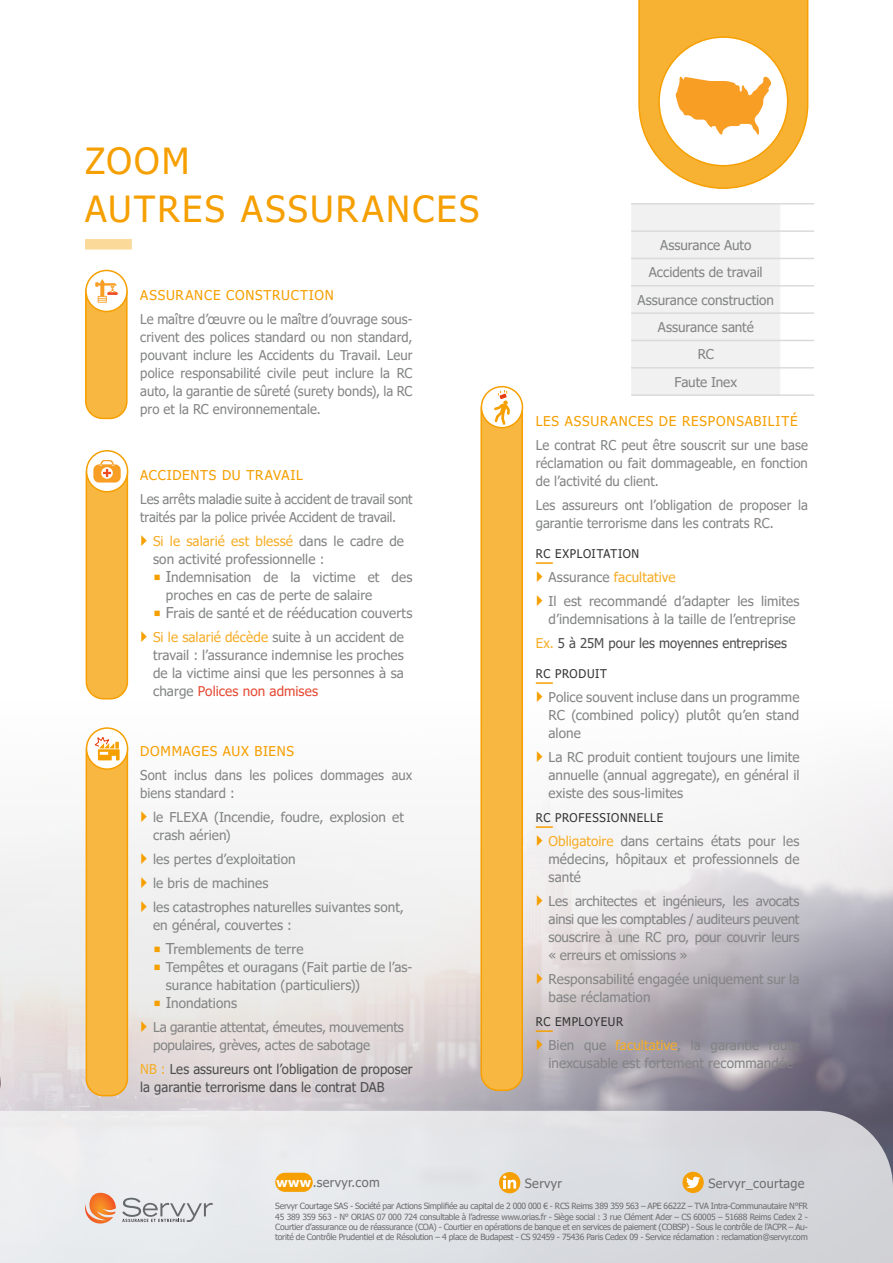
<style>
.page{position:relative;width:893px;height:1263px;background:#fff}
.page>*{position:absolute;margin:0;border:0;box-sizing:border-box;transform-origin:0 0}
._2-_Titre_copie_2{font:36px/48px "Tahoma";letter-spacing:.065em;color:#f69f00}
.txt_13mm{font:13.5px/18px "Tahoma";letter-spacing:.005em;color:#838485}
.txt_13mm-2{font:13.5px/18px "Tahoma";letter-spacing:.005em;color:#4d4d4d}
._4_-_titre_copie{font:13.5px "Tahoma";letter-spacing:.06em;color:#f69f00}
.txt_C{font:13.5px "Tahoma";letter-spacing:-.005em;color:#838485}
.txt_13mm-3{font:13.5px/18px "Tahoma";letter-spacing:-.015em;color:#838485}
.t1{font:13.5px "Tahoma";letter-spacing:.005em;color:#f7ad26}
.web{font:12.75px "Tahoma";letter-spacing:.025em;color:#6d6e6f}
._3-_titre{font:12px "Tahoma";letter-spacing:.055em;color:#333;scale:.96 1}
.mentions_légales{font:8.55px/10.2px "Tahoma";letter-spacing:-.03em;color:#6d6e6f;text-align:justify}
.s1{color:#f7ad26}
.s2{color:#f69f00}
.s3{font-size:15px}
.s4{color:#e64a33}
.s5{color:#838485}
.s6{font-weight:700;color:#fff}
</style>
<div class="page">
<img style="left:0;top:774px;width:893px;height:337px">
<svg style="left:0;top:1111px;width:893px;height:152px;background:#dfe1e4"></svg>
<svg style="left:499px;top:1172px;width:21px;height:21px"></svg>
<svg style="left:503px;top:1175px;width:13px;height:13px"></svg>
<svg style="left:682px;top:1172px;width:22px;height:21px"></svg>
<svg style="left:686px;top:1176px;width:14px;height:14px"></svg>
<div style="left:275px;top:1173px;width:38px;height:19px;background:#f69f00;border-radius:10px"></div>
<svg style="left:122px;top:1198px;width:91px;height:24px;background:#cacdcf"></svg>
<svg style="left:85px;top:1193px;width:31px;height:31px"></svg>
<div style="left:85px;top:239px;width:47px;height:11px;background:#fbd999"></div>
<svg style="left:536px;top:562px;width:17px;height:2px"></svg>
<svg style="left:536px;top:682px;width:17px;height:2px"></svg>
<svg style="left:536px;top:826px;width:17px;height:2px"></svg>
<svg style="left:536px;top:1030px;width:17px;height:2px"></svg>
<svg style="left:85px;top:272px;width:43px;height:148px"></svg>
<div style="left:85px;top:270px;width:43px;height:42px;border:2px solid #f69f00;border-radius:50%"></div>
<svg style="left:480px;top:388px;width:44px;height:704px;background:#f7b948"></svg>
<div style="left:481px;top:386px;width:42px;height:42px;border:2px solid #f69f00;border-radius:50%"></div>
<svg style="left:85px;top:452px;width:44px;height:248px;background:#f8bc51"></svg>
<div style="left:86px;top:450px;width:42px;height:42px;border:2px solid #f69f00;border-radius:50%"></div>
<svg style="left:85px;top:729px;width:44px;height:368px;background:#f7bc52"></svg>
<div style="left:86px;top:727px;width:42px;height:43px;border:2px solid #f69f00;border-radius:50%"></div>
<svg style="left:638px;top:0;width:170px;height:189px"></svg>
<svg style="left:631px;top:205px;width:183px;height:189px"></svg>
<hr style="left:631px;top:203px;width:149px;height:2px;background:#d9dadc">
<hr style="left:780px;top:203px;width:34px;height:2px;background:#d9dadc">
<hr style="left:631px;top:230px;width:149px;height:2px;background:#d9dadc">
<hr style="left:780px;top:230px;width:34px;height:2px;background:#d9dadc">
<hr style="left:631px;top:258px;width:149px;height:1px;background:#d9dadc">
<hr style="left:780px;top:258px;width:34px;height:1px;background:#d9dadc">
<hr style="left:631px;top:285px;width:149px;height:2px;background:#d9dadc">
<hr style="left:780px;top:285px;width:34px;height:2px;background:#d9dadc">
<hr style="left:631px;top:312px;width:149px;height:2px;background:#d9dadc">
<hr style="left:780px;top:312px;width:34px;height:2px;background:#d9dadc">
<hr style="left:631px;top:340px;width:149px;height:1px;background:#d9dadc">
<hr style="left:780px;top:340px;width:34px;height:1px;background:#d9dadc">
<hr style="left:631px;top:367px;width:149px;height:2px;background:#d9dadc">
<hr style="left:780px;top:367px;width:34px;height:2px;background:#d9dadc">
<hr style="left:631px;top:394px;width:149px;height:2px;background:#d9dadc">
<hr style="left:780px;top:394px;width:34px;height:2px;background:#d9dadc">
<svg style="left:142px;top:811px;width:5px;height:11px"></svg>
<svg style="left:142px;top:853px;width:5px;height:11px"></svg>
<svg style="left:142px;top:877px;width:5px;height:11px"></svg>
<svg style="left:142px;top:901px;width:5px;height:11px"></svg>
<svg style="left:142px;top:1021px;width:5px;height:11px"></svg>
<svg style="left:537px;top:835px;width:5px;height:11px"></svg>
<svg style="left:537px;top:895px;width:5px;height:11px"></svg>
<svg style="left:537px;top:973px;width:5px;height:11px"></svg>
<svg style="left:537px;top:1039px;width:5px;height:11px"></svg>
<p class="_2-_Titre_copie_2" style="left:85px;top:139px;width:396px">ZOOM<br>AUTRES ASSURANCES</p>
<p class="_4_-_titre_copie" style="left:140px;top:286px;width:195px">ASSURANCE CONSTRUCTION</p>
<p class="txt_13mm" style="left:140px;top:311px;width:274px;text-align:justify">Le maître d’œuvre ou le maître d’ouvrage sous&shy;crivent des polices standard ou non standard, pouvant inclure les Accidents du Travail. Leur police responsabilité civile peut inclure la RC auto, la garantie de sûreté (surety bonds), la RC pro et la RC environnementale.</p>
<p class="_4_-_titre_copie" style="left:140px;top:466px;width:164px">ACCIDENTS DU TRAVAIL</p>
<p class="txt_13mm" style="left:140px;top:491px;width:274px">Les arrêts maladie suite à accident de travail sont traités par la police privée Accident de travail.</p>
<p class="txt_13mm" style="left:153px;top:533px;width:252px"><span class="s1">Si le salarié est blessé</span> dans le cadre de son activité professionnelle :</p>
<p class="txt_13mm" style="left:166px;top:569px;width:248px;text-indent:-13px"><span class="s2">▪</span> <span class="s3">I</span>ndemnisation de la victime et des proches en cas de perte de salaire</p>
<p class="txt_13mm" style="left:153px;top:605px;width:261px"><span class="s2">▪</span> <span class="s3">F</span>rais de santé et de rééducation couverts</p>
<p class="txt_13mm" style="left:153px;top:629px;width:252px;text-align:justify"><span class="s1">Si le salarié décède</span> suite à un accident de travail : l’assurance indemnise les proches de la victime ainsi que les personnes à sa charge <span class="s4">Polices non admises</span></p>
<p class="_4_-_titre_copie" style="left:140px;top:742px;width:155px">DOMMAGES AUX BIENS</p>
<p class="txt_13mm" style="left:140px;top:767px;width:274px">Sont inclus dans les polices dommages aux biens standard :</p>
<p class="txt_13mm" style="left:153px;top:809px;width:252px">le FLEXA (Incendie, foudre, explosion et crash aérien)</p>
<p class="txt_13mm" style="left:153px;top:851px;width:144px">les pertes d’exploitation</p>
<p class="txt_13mm" style="left:153px;top:875px;width:117px">le bris de machines</p>
<p class="txt_13mm" style="left:153px;top:899px;width:252px">les catastrophes naturelles suivantes sont, en général, couvertes :</p>
<p class="txt_13mm" style="left:153px;top:941px;width:152px"><span class="s2">▪</span> <span class="s3">T</span>remblements de terre</p>
<p class="txt_13mm" style="left:166px;top:959px;width:248px;text-indent:-13px"><span class="s2">▪</span> Tempêtes et ouragans (Fait partie de l’as&shy;surance habitation (particuliers))</p>
<p class="txt_13mm" style="left:153px;top:995px;width:85px"><span class="s2">▪</span> <span class="s3">I</span>nondations</p>
<p class="txt_13mm-3" style="left:153px;top:1019px;width:252px">La garantie attentat, émeutes, mouvements populaires, grèves, actes de sabotage</p>
<p class="txt_13mm-2" style="left:140px;top:1061px;width:274px"><span class="s1">NB :</span> Les assureurs ont l’obligation de proposer la garantie terrorisme dans le contrat DAB</p>
<p class="txt_C" style="left:660px;top:236px;width:93px">Assurance Auto</p>
<p class="txt_C" style="left:649px;top:263px;width:115px">Accidents de travail</p>
<p class="txt_C" style="left:638px;top:291px;width:138px">Assurance construction</p>
<p class="txt_C" style="left:658px;top:318px;width:97px">Assurance santé</p>
<p class="txt_C" style="left:698px;top:345px;width:18px">RC</p>
<p class="txt_C" style="left:674px;top:373px;width:64px">Faute Inex</p>
<p class="_4_-_titre_copie" style="left:536px;top:412px;width:263px">LES ASSURANCES DE RESPONSABILITÉ</p>
<p class="txt_13mm" style="left:536px;top:437px;width:274px;text-align:justify">Le contrat RC peut être souscrit sur une base réclamation ou fait dommageable, en fonction de l’activité du client.</p>
<p class="txt_13mm" style="left:536px;top:497px;width:274px">Les assureurs ont l’obligation de proposer la garantie terrorisme dans les contrats RC.</p>
<p class="_3-_titre" style="left:536px;top:546px;width:109px">RC EXPLOITATION</p>
<p class="t1" style="left:549px;top:568px;width:129px"><span class="s5">Assurance</span> facultative</p>
<p class="txt_13mm" style="left:549px;top:593px;width:252px">Il est recommandé d’adapter les limites d’indemnisations à la taille de l’entreprise</p>
<p class="txt_13mm-2" style="left:536px;top:635px;width:253px"><span class="s1">Ex.</span> 5 à 25M pour les moyennes entreprises</p>
<p class="_3-_titre" style="left:536px;top:666px;width:76px">RC PRODUIT</p>
<p class="txt_13mm" style="left:549px;top:689px;width:252px;text-align:justify">Police souvent incluse dans un programme RC (combined policy) plutôt qu’en stand alone</p>
<p class="txt_13mm" style="left:549px;top:749px;width:252px;text-align:justify">La RC produit contient toujours une limite annuelle (annual aggregate), en général il existe des sous-limites</p>
<p class="_3-_titre" style="left:536px;top:810px;width:134px">RC PROFESSIONNELLE</p>
<p class="txt_13mm" style="left:549px;top:833px;width:252px;text-align:justify"><span class="s1">Obligatoire</span> dans certains états pour les médecins, hôpitaux et professionnels de santé</p>
<p class="txt_13mm" style="left:549px;top:893px;width:252px;text-align:justify">Les architectes et ingénieurs, les avocats ainsi que les comptables / auditeurs peuvent souscrire à une RC pro, pour couvrir leurs « erreurs et omissions »</p>
<p class="txt_13mm" style="left:549px;top:971px;width:252px">Responsabilité engagée uniquement sur la base réclamation</p>
<p class="_3-_titre" style="left:536px;top:1014px;width:93px">RC EMPLOYEUR</p>
<p class="txt_13mm" style="left:549px;top:1037px;width:252px">Bien que <span class="s1">facultative</span>, la garantie faute inexcusable est fortement recommandée</p>
<p class="web" style="left:276px;top:1174px;width:105px"><span class="s6">www</span> .servyr.com</p>
<p class="web" style="left:525px;top:1175px;width:39px">Servyr</p>
<p class="web" style="left:708px;top:1174px;width:98px">Servyr_courtage</p>
<p class="mentions_légales" style="left:275px;top:1202px;width:534px">Servyr Courtage SAS - Société par Actions Simplifiée au capital de 2 000 000 € - RCS Reims 389 359 563 – APE 6622Z – TVA Intra-Communautaire N°FR 45 389 359 563 - N° ORIAS 07 000 724 consultable à l’adresse www.orias.fr - Siège social : 3 rue Clément Ader – CS 60005 – 51688 Reims Cedex 2 - Courtier d’assurance ou de réassurance (COA) - Courtier en opérations de banque et en services de paiement (COBSP) - Sous le contrôle de l’ACPR – Au&shy;torité de Contrôle Prudentiel et de Résolution – 4 place de Budapest - CS 92459 - 75436 Paris Cedex 09 - Service réclamation : reclamation@servyr.com</p>
</div>
